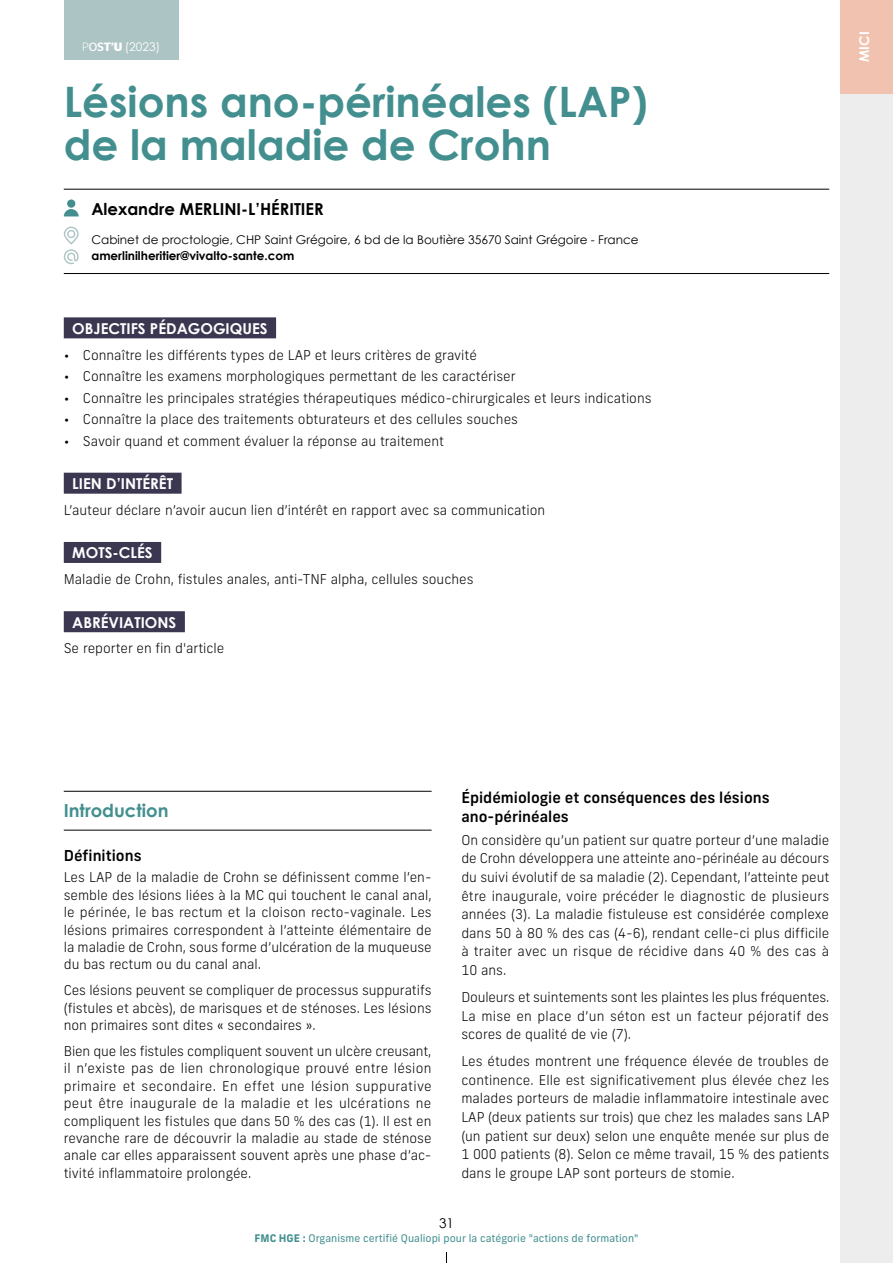
<style>
.page{position:relative;width:893px;height:1263px;background:#fff}
.page>*{position:absolute;margin:0;border:0;box-sizing:border-box;transform-origin:0 0}
.t1{font:700 42px/43.5px "Century Gothic";color:#438f8f}
.t2{font:700 18px "Century Gothic";color:#438f8f}
.t3{font:700 16.5px "Century Gothic";color:#000}
.t4{font:500 15px/19.4px "New Frank";color:#000}
.t5{font:700 15px "Century Gothic";color:#fff}
.t6{font:300 13.5px/18.6px "New Frank";color:#000;text-align:justify}
.t7{font:700 13.5px "Century Gothic";color:#fff}
.t8{font:13.5px "Century Gothic";color:#000}
.t9{font:12px "Century Gothic";color:#000}
.t10{font:700 12px "Century Gothic";color:#000}
.t11{font:12px "Century Gothic";color:#fff}
.t12{font:10.5px "New Frank";color:#438f8f}
.s1{font-family:"Stag Sans";font-weight:300}
.s2{font-family:"Stag Sans"}
.s3{font-family:"Stag Sans";font-weight:500}
.s4{font-family:"Stag Sans";font-weight:600}
.s5{font-family:"Stag Sans";font-weight:700}
.s6{font-weight:700}
</style>
<div class="page">
<div style="left:840px;top:0;width:53px;height:1263px;background:#ededed"></div>
<div style="left:64px;top:0;width:115px;height:60px;background:#adc4c5"></div>
<div style="left:840px;top:0;width:53px;height:94px;background:#f0c2af"></div>
<hr style="left:64px;top:189px;width:765px;height:1px;background:#000">
<hr style="left:64px;top:273px;width:765px;height:1px;background:#000">
<div style="left:64px;top:317px;width:212px;height:21px;background:#3c3751"></div>
<div style="left:64px;top:473px;width:118px;height:21px;background:#3c3751"></div>
<div style="left:64px;top:542px;width:97px;height:21px;background:#3c3751"></div>
<div style="left:64px;top:611px;width:121px;height:21px;background:#3c3751"></div>
<svg style="left:64px;top:199px;width:15px;height:17px"></svg>
<svg style="left:64px;top:227px;width:15px;height:37px"></svg>
<hr style="left:64px;top:791px;width:368px;height:1px;background:#000">
<hr style="left:64px;top:830px;width:368px;height:1px;background:#000">
<p class="t11" style="left:82px;top:38px;width:79px"><span class="s1">P</span><span class="s2">O</span><span class="s3">S</span><span class="s4">T’</span><span class="s5">U</span> (2023)</p>
<p class="t7" style="left:854px;top:62px;width:33px;rotate:-90deg">MICI</p>
<h1 class="t1" style="left:64px;top:78px;width:585px">Lésions ano-périnéales (LAP) de la maladie de Crohn</h1>
<p class="t3" style="left:91px;top:196px;width:234px">Alexandre MERLINI-L’HÉRITIER</p>
<p class="t9" style="left:91px;top:231px;width:549px">Cabinet de proctologie, CHP Saint Grégoire, 6 bd de la Boutière 35670 Saint Grégoire - France</p>
<p class="t10" style="left:91px;top:247px;width:205px">amerlinilheritier@vivalto-sante.com</p>
<p class="t5" style="left:72px;top:317px;width:197px">OBJECTIFS PÉDAGOGIQUES</p>
<p class="t6" style="left:64px;top:345px;width:415px">• Connaître les différents types de LAP et leurs critères de gravité</p>
<p class="t6" style="left:64px;top:367px;width:453px">• Connaître les examens morphologiques permettant de les caractériser</p>
<p class="t6" style="left:64px;top:388px;width:589px">• Connaître les principales stratégies thérapeutiques médico-chirurgicales et leurs indications</p>
<p class="t6" style="left:64px;top:410px;width:456px">• Connaître la place des traitements obturateurs et des cellules souches</p>
<p class="t6" style="left:64px;top:431px;width:382px">• Savoir quand et comment évaluer la réponse au traitement</p>
<p class="t5" style="left:72px;top:472px;width:102px">LIEN D’INTÉRÊT</p>
<p class="t6" style="left:64px;top:501px;width:483px">L’auteur déclare n’avoir aucun lien d’intérêt en rapport avec sa communication</p>
<p class="t5" style="left:72px;top:541px;width:82px">MOTS-CLÉS</p>
<p class="t6" style="left:64px;top:570px;width:411px">Maladie de Crohn, fistules anales, anti-TNF alpha, cellules souches</p>
<p class="t5" style="left:72px;top:611px;width:106px">ABRÉVIATIONS</p>
<p class="t6" style="left:64px;top:639px;width:162px">Se reporter en fin d'article</p>
<h2 class="t2" style="left:64px;top:797px;width:106px">Introduction</h2>
<p class="t4" style="left:64px;top:845px;width:79px">Définitions</p>
<p class="t6" style="left:64px;top:869px;width:370px;line-height:17.4px">Les LAP de la maladie de Crohn se définissent comme l’en&shy;semble des lésions liées à la MC qui touchent le canal anal, le périnée, le bas rectum et la cloison recto-vaginale. Les lésions primaires correspondent à l’atteinte élémentaire de la maladie de Crohn, sous forme d’ulcération de la muqueuse du bas rectum ou du canal anal.</p>
<p class="t6" style="left:64px;top:982px;width:369px;line-height:17.4px">Ces lésions peuvent se compliquer de processus suppuratifs (fistules et abcès), de marisques et de sténoses. Les lésions non primaires sont dites « secondaires ».</p>
<p class="t6" style="left:64px;top:1042px;width:369px;line-height:17.4px">Bien que les fistules compliquent souvent un ulcère creusant, il n’existe pas de lien chronologique prouvé entre lésion primaire et secondaire. En effet une lésion suppurative peut être inaugurale de la maladie et les ulcérations ne compliquent les fistules que dans 50 % des cas (1). Il est en revanche rare de découvrir la maladie au stade de sténose anale car elles apparaissent souvent après une phase d’ac&shy;tivité inflammatoire prolongée.</p>
<p class="t4" style="left:461px;top:787px;width:310px">Épidémiologie et conséquences des lésions ano-périnéales</p>
<p class="t6" style="left:461px;top:831px;width:369px">On considère qu’un patient sur quatre porteur d’une maladie de Crohn développera une atteinte ano-périnéale au décours du suivi évolutif de sa maladie (2). Cependant, l’atteinte peut être inaugurale, voire précéder le diagnostic de plusieurs années (3). La maladie fistuleuse est considérée complexe dans 50 à 80 % des cas (4-6), rendant celle-ci plus difficile à traiter avec un risque de récidive dans 40 % des cas à 10 ans.</p>
<p class="t6" style="left:461px;top:988px;width:369px">Douleurs et suintements sont les plaintes les plus fréquentes.<br>La mise en place d’un séton est un facteur péjoratif des scores de qualité de vie (7).</p>
<p class="t6" style="left:461px;top:1052px;width:370px">Les études montrent une fréquence élevée de troubles de continence. Elle est significativement plus élevée chez les malades porteurs de maladie inflammatoire intestinale avec LAP (deux patients sur trois) que chez les malades sans LAP (un patient sur deux) selon une enquête menée sur plus de 1 000 patients (8). Selon ce même travail, 15 % des patients dans le groupe LAP sont porteurs de stomie.</p>
<p class="t8" style="left:439px;top:1214px;width:16px">31</p>
<p class="t12" style="left:255px;top:1232px;width:385px"><span class="s6">FMC HGE :</span> Organisme certifié Qualiopi pour la catégorie "actions de formation"</p>
</div>
